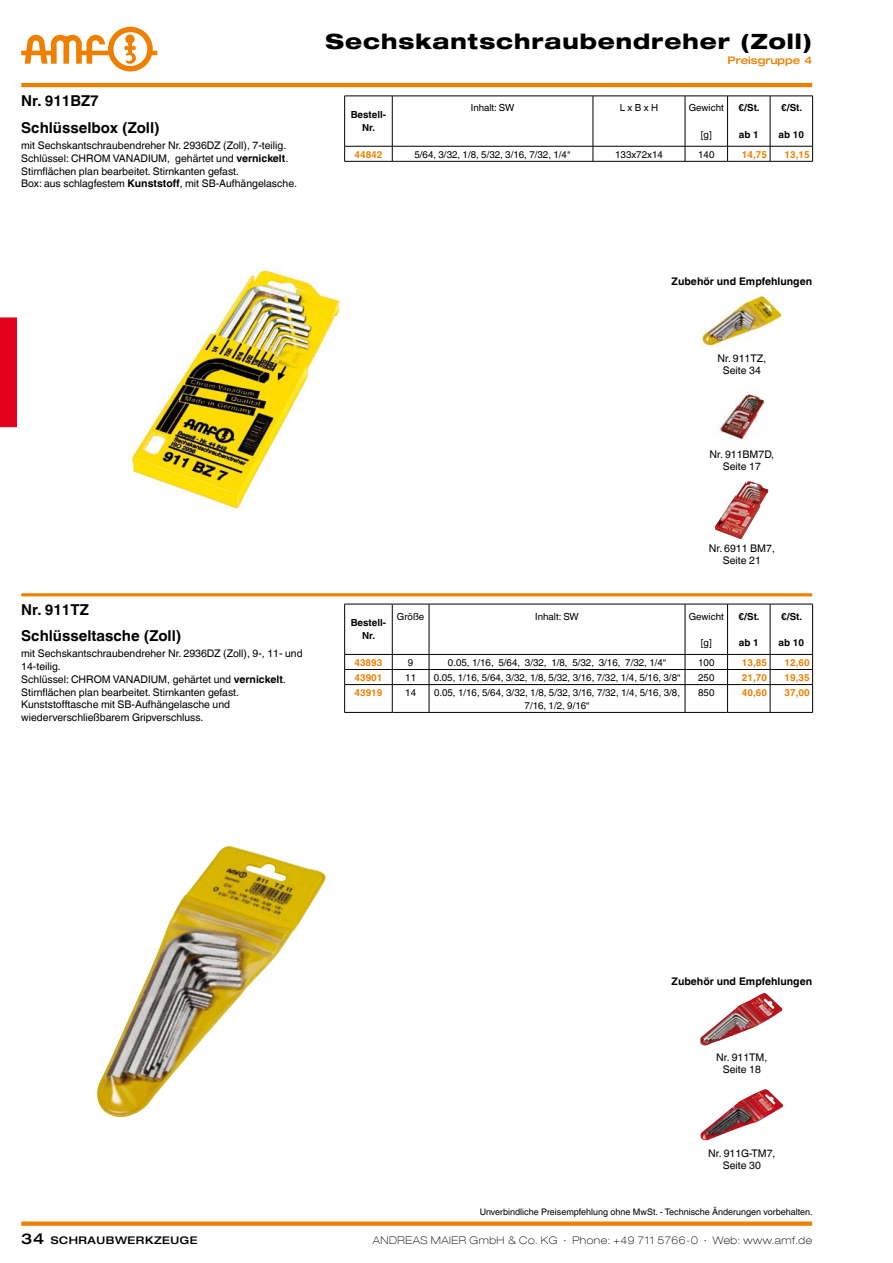
<style>
.page{position:relative;width:893px;height:1263px;background:#fff}
.page>*{position:absolute;margin:0;border:0;box-sizing:border-box;transform-origin:0 0}
.t1{font:800 expanded 21px "Helvetica Neue LT Com";letter-spacing:.045em;color:#000}
.t2{font:700 15px "Helvetica World";color:#000}
.t3{font:10.5px/12.8px "Helvetica World";color:#000;text-align:center}
.t4{font:100 expanded 10.5px "Helvetica Neue LT Com";letter-spacing:.05em;color:#000}
.t5{font:700 10.5px "Helvetica World";color:#000}
.t6{font:500 expanded 10.5px "Helvetica Neue LT Com";letter-spacing:.05em;color:#000}
.t7{font:500 expanded 10.5px "Helvetica Neue LT Com";color:#ee7f00}
.t8{font:9.75px/12.8px "Helvetica World";color:#000;text-align:center}
.t9{font:700 9.75px "Helvetica World";color:#ee7f00}
.t10{font:700 9.75px/12.8px "Helvetica World";color:#000;text-align:center}
.t11{font:9px "Helvetica World";color:#000}
.s1{font-weight:700}
.s2{font-size:15px}
</style>
<div class="page">
<hr style="left:21px;top:83px;width:791px;height:4px;background:#ee7f00">
<svg style="left:21px;top:27px;width:136px;height:44px"></svg>
<div style="left:0;top:317px;width:17px;height:110px;background:#e2001a"></div>
<div style="left:21px;top:1221px;width:791px;height:5px;background:#ee7f00"></div>
<svg style="left:344px;top:96px;width:469px;height:65px"></svg>
<hr style="left:344px;top:161px;width:48px;height:1px;background:#000">
<hr style="left:392px;top:161px;width:201px;height:1px;background:#000">
<hr style="left:593px;top:161px;width:92px;height:1px;background:#000">
<hr style="left:685px;top:161px;width:43px;height:1px;background:#000">
<hr style="left:728px;top:161px;width:42px;height:1px;background:#000">
<hr style="left:770px;top:161px;width:43px;height:1px;background:#000">
<img style="left:130px;top:264px;width:211px;height:245px">
<hr style="left:21px;top:593px;width:791px;height:3px;background:#ee7f00">
<svg style="left:345px;top:605px;width:467px;height:107px"></svg>
<hr style="left:344px;top:604px;width:48px;height:1px;background:#000">
<hr style="left:344px;top:604px;width:1px;height:50px;background:#000">
<hr style="left:392px;top:604px;width:37px;height:1px;background:#000">
<hr style="left:392px;top:604px;width:1px;height:50px;background:#000">
<hr style="left:429px;top:604px;width:256px;height:1px;background:#000">
<hr style="left:429px;top:604px;width:1px;height:50px;background:#000">
<hr style="left:685px;top:604px;width:43px;height:1px;background:#000">
<hr style="left:685px;top:604px;width:1px;height:50px;background:#000">
<hr style="left:728px;top:604px;width:42px;height:1px;background:#000">
<hr style="left:727px;top:604px;width:1px;height:50px;background:#000">
<hr style="left:770px;top:604px;width:43px;height:1px;background:#000">
<hr style="left:770px;top:604px;width:1px;height:50px;background:#000">
<hr style="left:812px;top:604px;width:1px;height:50px;background:#000">
<hr style="left:344px;top:654px;width:48px;height:1px;background:#000">
<hr style="left:392px;top:654px;width:37px;height:1px;background:#000">
<hr style="left:429px;top:654px;width:256px;height:1px;background:#000">
<hr style="left:685px;top:654px;width:43px;height:1px;background:#000">
<hr style="left:728px;top:654px;width:42px;height:1px;background:#000">
<hr style="left:770px;top:654px;width:43px;height:1px;background:#000">
<hr style="left:344px;top:669px;width:48px;height:1px;background:#000">
<hr style="left:392px;top:669px;width:37px;height:1px;background:#000">
<hr style="left:429px;top:669px;width:256px;height:1px;background:#000">
<hr style="left:685px;top:669px;width:43px;height:1px;background:#000">
<hr style="left:728px;top:669px;width:42px;height:1px;background:#000">
<hr style="left:770px;top:669px;width:43px;height:1px;background:#000">
<hr style="left:344px;top:684px;width:48px;height:1px;background:#000">
<svg style="left:344px;top:655px;width:1px;height:57px"></svg>
<hr style="left:392px;top:684px;width:37px;height:1px;background:#000">
<svg style="left:392px;top:655px;width:1px;height:57px"></svg>
<hr style="left:429px;top:684px;width:256px;height:1px;background:#000">
<svg style="left:429px;top:655px;width:1px;height:57px"></svg>
<hr style="left:685px;top:684px;width:43px;height:1px;background:#000">
<svg style="left:685px;top:655px;width:1px;height:57px"></svg>
<hr style="left:728px;top:684px;width:42px;height:1px;background:#000">
<svg style="left:727px;top:655px;width:1px;height:57px"></svg>
<hr style="left:770px;top:684px;width:43px;height:1px;background:#000">
<svg style="left:770px;top:655px;width:1px;height:57px"></svg>
<svg style="left:812px;top:655px;width:1px;height:57px"></svg>
<hr style="left:344px;top:712px;width:48px;height:1px;background:#000">
<hr style="left:392px;top:712px;width:37px;height:1px;background:#000">
<hr style="left:429px;top:712px;width:256px;height:1px;background:#000">
<hr style="left:685px;top:712px;width:43px;height:1px;background:#000">
<hr style="left:728px;top:712px;width:42px;height:1px;background:#000">
<hr style="left:770px;top:712px;width:43px;height:1px;background:#000">
<img style="left:97px;top:846px;width:229px;height:272px">
<img style="left:702px;top:294px;width:80px;height:52px">
<img style="left:719px;top:394px;width:46px;height:46px">
<img style="left:715px;top:481px;width:53px;height:58px">
<img style="left:700px;top:993px;width:83px;height:53px">
<img style="left:700px;top:1089px;width:83px;height:52px">
<h1 class="t1" style="left:325px;top:28px;width:488px">Sechskantschraubendreher (Zoll)</h1>
<h2 class="t2" style="left:21px;top:92px;width:79px">Nr. 911BZ7</h2>
<h2 class="t2" style="left:21px;top:119px;width:140px">Schlüsselbox (Zoll)</h2>
<p class="t3" style="left:21px;top:139px;width:277px;text-align:left">mit Sechskantschraubendreher Nr. 2936DZ (Zoll), 7-teilig.<br>Schlüssel: CHROM VANADIUM, gehärtet und <span class="s1">vernickelt</span>.<br>Stirnflächen plan bearbeitet. Stirnkanten gefast.<br>Box: aus schlagfestem <span class="s1">Kunststoff</span>, mit SB-Aufhängelasche.</p>
<h2 class="t2" style="left:21px;top:601px;width:69px">Nr. 911TZ</h2>
<h2 class="t2" style="left:21px;top:627px;width:162px">Schlüsseltasche (Zoll)</h2>
<p class="t3" style="left:21px;top:647px;width:283px;text-align:left">mit Sechskantschraubendreher Nr. 2936DZ (Zoll), 9-, 11- und 14-teilig.<br>Schlüssel: CHROM VANADIUM, gehärtet und <span class="s1">vernickelt</span>.<br>Stirnflächen plan bearbeitet. Stirnkanten gefast.<br>Kunststofftasche mit SB-Aufhängelasche und wiederverschließbarem Gripverschluss.</p>
<p class="t10" style="left:351px;top:108px;width:37px">Bestell-<br>Nr.</p>
<p class="t7" style="left:728px;top:53px;width:86px">PREISGRUPPE 4</p>
<p class="t8" style="left:471px;top:102px;width:45px">Inhalt: SW</p>
<p class="t8" style="left:620px;top:102px;width:40px">L x B x H</p>
<p class="t8" style="left:689px;top:102px;width:37px">Gewicht</p>
<p class="t8" style="left:701px;top:128px;width:12px">[g]</p>
<p class="t10" style="left:739px;top:102px;width:23px">€/St.</p>
<p class="t10" style="left:739px;top:128px;width:21px">ab 1</p>
<p class="t10" style="left:781px;top:102px;width:23px">€/St.</p>
<p class="t10" style="left:779px;top:128px;width:27px">ab 10</p>
<p class="t9" style="left:354px;top:148px;width:30px">44842</p>
<p class="t8" style="left:414px;top:148px;width:158px">5/64, 3/32, 1/8, 5/32, 3/16, 7/32, 1/4‘‘</p>
<p class="t8" style="left:615px;top:148px;width:49px">133x72x14</p>
<p class="t8" style="left:698px;top:148px;width:18px">140</p>
<p class="t9" style="left:742px;top:148px;width:27px">14,75</p>
<p class="t9" style="left:784px;top:148px;width:27px">13,15</p>
<p class="t5" style="left:672px;top:276px;width:142px">Zubehör und Empfehlungen</p>
<p class="t3" style="left:717px;top:352px;width:50px;line-height:11.7px">Nr. 911TZ,<br>Seite 34</p>
<p class="t3" style="left:710px;top:449px;width:66px;line-height:11.7px">Nr. 911BM7D,<br>Seite 17</p>
<p class="t3" style="left:709px;top:543px;width:68px;line-height:11.7px">Nr. 6911 BM7,<br>Seite 21</p>
<p class="t10" style="left:351px;top:617px;width:37px">Bestell-<br>Nr.</p>
<p class="t8" style="left:397px;top:610px;width:29px">Größe</p>
<p class="t8" style="left:535px;top:610px;width:45px">Inhalt: SW</p>
<p class="t8" style="left:689px;top:610px;width:37px">Gewicht</p>
<p class="t8" style="left:701px;top:636px;width:12px">[g]</p>
<p class="t10" style="left:739px;top:610px;width:23px">€/St.</p>
<p class="t10" style="left:739px;top:636px;width:21px">ab 1</p>
<p class="t10" style="left:781px;top:610px;width:23px">€/St.</p>
<p class="t10" style="left:779px;top:636px;width:27px">ab 10</p>
<p class="t9" style="left:354px;top:657px;width:30px">43893</p>
<p class="t8" style="left:408px;top:656px;width:7px">9</p>
<p class="t8" style="left:448px;top:656px;width:220px">0.05, 1/16, 5/64, 3/32, 1/8, 5/32, 3/16, 7/32, 1/4“</p>
<p class="t8" style="left:698px;top:656px;width:18px">100</p>
<p class="t9" style="left:742px;top:657px;width:27px">13,85</p>
<p class="t9" style="left:784px;top:657px;width:27px">12,60</p>
<p class="t9" style="left:354px;top:672px;width:30px">43901</p>
<p class="t8" style="left:405px;top:671px;width:12px">11</p>
<p class="t8" style="left:434px;top:671px;width:248px">0.05, 1/16, 5/64, 3/32, 1/8, 5/32, 3/16, 7/32, 1/4, 5/16, 3/8“</p>
<p class="t8" style="left:698px;top:671px;width:18px">250</p>
<p class="t9" style="left:742px;top:672px;width:27px">21,70</p>
<p class="t9" style="left:784px;top:672px;width:27px">19,35</p>
<p class="t9" style="left:354px;top:687px;width:30px">43919</p>
<p class="t8" style="left:405px;top:686px;width:12px">14</p>
<p class="t8" style="left:434px;top:686px;width:248px">0.05, 1/16, 5/64, 3/32, 1/8, 5/32, 3/16, 7/32, 1/4, 5/16, 3/8,<br>7/16, 1/2, 9/16“</p>
<p class="t8" style="left:698px;top:686px;width:18px">850</p>
<p class="t9" style="left:742px;top:687px;width:27px">40,60</p>
<p class="t9" style="left:784px;top:687px;width:27px">37,00</p>
<p class="t5" style="left:672px;top:975px;width:142px">Zubehör und Empfehlungen</p>
<p class="t3" style="left:716px;top:1051px;width:53px;line-height:11.7px">Nr. 911TM,<br>Seite 18</p>
<p class="t3" style="left:708px;top:1147px;width:69px;line-height:11.7px">Nr. 911G-TM7,<br>Seite 30</p>
<p class="t11" style="left:480px;top:1207px;width:334px">Unverbindliche Preisempfehlung ohne MwSt. - Technische Änderungen vorbehalten.</p>
<p class="t6" style="left:21px;top:1233px;width:178px"><span class="s2">34</span> SCHRAUBWERKZEUGE</p>
<p class="t4" style="left:373px;top:1233px;width:441px">ANDREAS MAIER GmbH &amp; Co. KG ∙ Phone: +49 711 5766-0 ∙ Web: www.amf.de</p>
</div>
